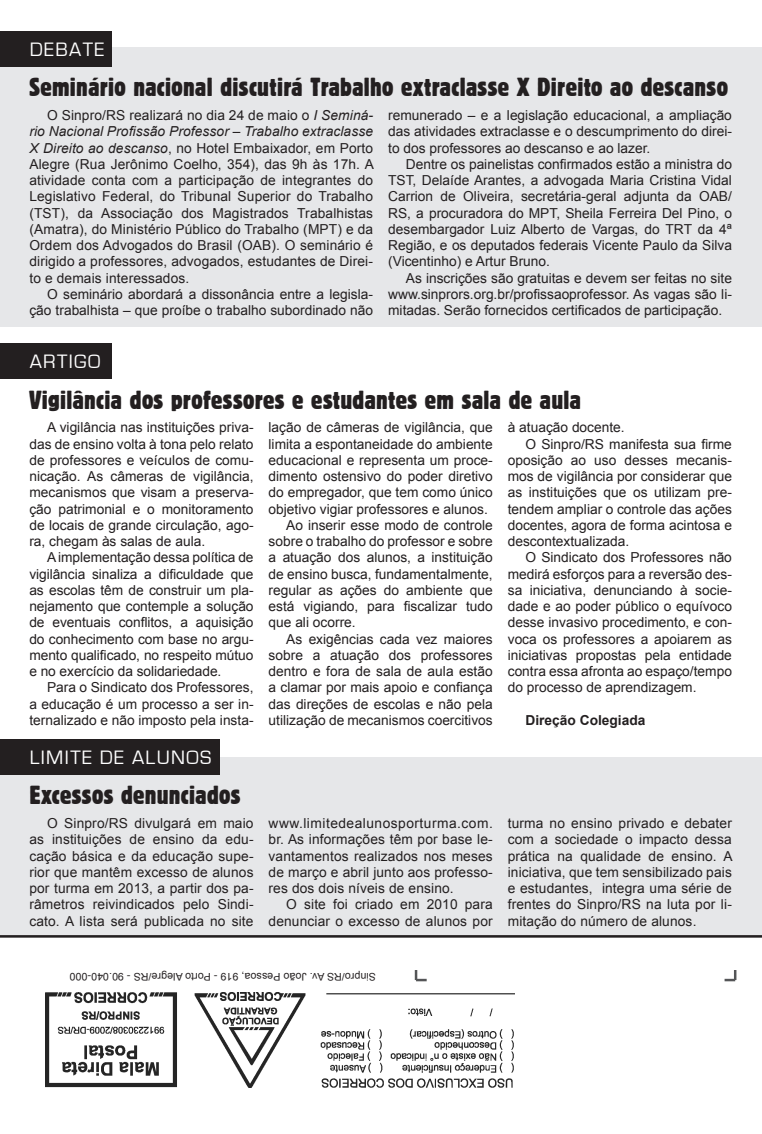
<style>
.page{position:relative;width:762px;height:1134px;background:#fff}
.page>*{position:absolute;margin:0;border:0;box-sizing:border-box;transform-origin:0 0}
.t1{font:condensed 27.25px "Block T";letter-spacing:.015em;color:#231f20}
.t2{font:20px "Eurostile";letter-spacing:.07em;color:#fff}
.t3{font:13.75px/16.2px "Arial";color:#231f20;text-align:justify}
.t4{font:700 13.75px "Arial";color:#231f20}
.t5{font:10.5px "Arial";letter-spacing:.01em;color:#231f20}
.s1{font-style:italic}
</style>
<div class="page">
<div style="left:0;top:757px;width:762px;height:178px;background:#e6e7e9"></div>
<div style="left:0;top:48px;width:762px;height:279px;background:#e6e7e9"></div>
<svg style="left:415px;top:970px;width:12px;height:11px"></svg>
<svg style="left:724px;top:970px;width:12px;height:11px"></svg>
<img style="left:46px;top:992px;width:469px;height:95px">
<hr style="left:0;top:935px;width:762px;height:3px;background:#231f20">
<div style="left:0;top:739px;width:220px;height:36px;background:#231f20"></div>
<div style="left:0;top:343px;width:111px;height:36px;background:#231f20"></div>
<div style="left:0;top:31px;width:111px;height:36px;background:#231f20"></div>
<h2 class="t2" style="left:30px;top:38px;width:76px">DEBATE</h2>
<h1 class="t1" style="left:29px;top:73px;width:700px">Seminário nacional discutirá Trabalho extraclasse X Direito ao descanso</h1>
<p class="t3" style="left:29px;top:107px;width:346px;text-indent:18px">O Sinpro/RS realizará no dia 24 de maio o <span class="s1">I Seminá&shy;rio Nacional Profissão Professor – Trabalho extraclasse X Direito ao descanso</span>, no Hotel Embaixador, em Porto Alegre (Rua Jerônimo Coelho, 354), das 9h às 17h. A atividade conta com a participação de integrantes do Legislativo Federal, do Tribunal Superior do Trabalho (TST), da Associação dos Magistrados Trabalhistas (Amatra), do Ministério Público do Trabalho (MPT) e da Ordem dos Advogados do Brasil (OAB). O seminário é dirigido a professores, advogados, estudantes de Direi&shy;to e demais interessados.</p>
<p class="t3" style="left:29px;top:286px;width:345px;text-align:right">O seminário abordará a dissonância entre a legisla&shy;ção trabalhista – que proíbe o trabalho subordinado não</p>
<p class="t3" style="left:388px;top:107px;width:345px">remunerado – e a legislação educacional, a ampliação das atividades extraclasse e o descumprimento do direi&shy;to dos professores ao descanso e ao lazer.</p>
<p class="t3" style="left:388px;top:156px;width:345px;text-indent:18px">Dentre os painelistas confirmados estão a ministra do TST, Delaíde Arantes, a advogada Maria Cristina Vidal Carrion de Oliveira, secretária-geral adjunta da OAB/ RS, a procuradora do MPT, Sheila Ferreira Del Pino, o desembargador Luiz Alberto de Vargas, do TRT da 4ª Região, e os deputados federais Vicente Paulo da Silva (Vicentinho) e Artur Bruno.</p>
<p class="t3" style="left:388px;top:270px;width:345px;text-indent:18px">As inscrições são gratuitas e devem ser feitas no site www.sinprors.org.br/profissaoprofessor. As vagas são li&shy;mitadas. Serão fornecidos certificados de participação.</p>
<h2 class="t2" style="left:30px;top:350px;width:72px">ARTIGO</h2>
<h1 class="t1" style="left:29px;top:385px;width:553px">Vigilância dos professores e estudantes em sala de aula</h1>
<p class="t3" style="left:29px;top:419px;width:226px;text-indent:18px">A vigilância nas instituições priva&shy;das de ensino volta à tona pelo relato de professores e veículos de comu&shy;nicação. As câmeras de vigilância, mecanismos que visam a preserva&shy;ção patrimonial e o monitoramento de locais de grande circulação, ago&shy;ra, chegam às salas de aula.</p>
<p class="t3" style="left:29px;top:549px;width:226px;text-indent:18px">A implementação dessa política de vigilância sinaliza a dificuldade que as escolas têm de construir um pla&shy;nejamento que contemple a solução de eventuais conflitos, a aquisição do conhecimento com base no argu&shy;mento qualificado, no respeito mútuo e no exercício da solidariedade.</p>
<p class="t3" style="left:29px;top:679px;width:226px;text-indent:18px">Para o Sindicato dos Professores, a educação é um processo a ser in&shy;ternalizado e não imposto pela insta-</p>
<h2 class="t2" style="left:30px;top:746px;width:183px">LIMITE DE ALUNOS</h2>
<h1 class="t1" style="left:29px;top:781px;width:213px">Excessos denunciados</h1>
<p class="t3" style="left:269px;top:419px;width:226px">lação de câmeras de vigilância, que</p>
<p class="t3" style="left:269px;top:436px;width:226px">limita a espontaneidade do ambiente</p>
<p class="t3" style="left:269px;top:452px;width:226px">educacional e representa um proce-</p>
<p class="t3" style="left:269px;top:468px;width:226px">dimento ostensivo do poder diretivo</p>
<p class="t3" style="left:269px;top:484px;width:226px">do empregador, que tem como único</p>
<p class="t3" style="left:269px;top:501px;width:221px">objetivo vigiar professores e alunos.</p>
<p class="t3" style="left:286px;top:517px;width:208px">Ao inserir esse modo de controle</p>
<p class="t3" style="left:269px;top:533px;width:226px">sobre o trabalho do professor e sobre</p>
<p class="t3" style="left:269px;top:549px;width:226px">a atuação dos alunos, a instituição</p>
<p class="t3" style="left:269px;top:566px;width:226px">de ensino busca, fundamentalmente,</p>
<p class="t3" style="left:269px;top:582px;width:226px">regular as ações do ambiente que</p>
<p class="t3" style="left:269px;top:598px;width:226px">está vigiando, para fiscalizar tudo</p>
<p class="t3" style="left:269px;top:614px;width:89px">que ali ocorre.</p>
<p class="t3" style="left:286px;top:631px;width:208px">As exigências cada vez maiores</p>
<p class="t3" style="left:269px;top:647px;width:226px">sobre a atuação dos professores</p>
<p class="t3" style="left:269px;top:663px;width:226px">dentro e fora de sala de aula estão</p>
<p class="t3" style="left:269px;top:679px;width:226px">a clamar por mais apoio e confiança</p>
<p class="t3" style="left:269px;top:696px;width:226px">das direções de escolas e não pela</p>
<p class="t3" style="left:269px;top:712px;width:226px">utilização de mecanismos coercitivos</p>
<p class="t3" style="left:29px;top:815px;width:226px;text-indent:18px">O Sinpro/RS divulgará em maio as instituições de ensino da edu&shy;cação básica e da educação supe&shy;rior que mantêm excesso de alunos por turma em 2013, a partir dos pa&shy;râmetros reivindicados pelo Sindi&shy;cato. A lista será publicada no site</p>
<p class="t3" style="left:269px;top:815px;width:226px">www.limitedealunosporturma.com. br. As informações têm por base le&shy;vantamentos realizados nos meses de março e abril junto aos professo&shy;res dos dois níveis de ensino.</p>
<p class="t3" style="left:269px;top:896px;width:226px;text-align:right">O site foi criado em 2010 para denunciar o excesso de alunos por</p>
<p class="t3" style="left:508px;top:419px;width:118px">à atuação docente.</p>
<p class="t3" style="left:525px;top:436px;width:208px">O Sinpro/RS manifesta sua firme</p>
<p class="t3" style="left:508px;top:452px;width:226px">oposição ao uso desses mecanis-</p>
<p class="t3" style="left:508px;top:468px;width:226px">mos de vigilância por considerar que</p>
<p class="t3" style="left:508px;top:484px;width:226px">as instituições que os utilizam pre-</p>
<p class="t3" style="left:508px;top:501px;width:226px">tendem ampliar o controle das ações</p>
<p class="t3" style="left:508px;top:517px;width:226px">docentes, agora de forma acintosa e</p>
<p class="t3" style="left:508px;top:533px;width:123px">descontextualizada.</p>
<p class="t3" style="left:525px;top:549px;width:208px">O Sindicato dos Professores não</p>
<p class="t3" style="left:508px;top:566px;width:226px">medirá esforços para a reversão des-</p>
<p class="t3" style="left:508px;top:582px;width:226px">sa iniciativa, denunciando à socie-</p>
<p class="t3" style="left:508px;top:598px;width:226px">dade e ao poder público o equívoco</p>
<p class="t3" style="left:508px;top:614px;width:226px">desse invasivo procedimento, e con-</p>
<p class="t3" style="left:508px;top:631px;width:226px">voca os professores a apoiarem as</p>
<p class="t3" style="left:508px;top:647px;width:226px">iniciativas propostas pela entidade</p>
<p class="t3" style="left:508px;top:663px;width:226px">contra essa afronta ao espaço/tempo</p>
<p class="t3" style="left:508px;top:679px;width:190px">do processo de aprendizagem.</p>
<p class="t4" style="left:525px;top:711px;width:121px">Direção Colegiada</p>
<p class="t3" style="left:508px;top:815px;width:226px">turma no ensino privado e debater com a sociedade o impacto dessa prática na qualidade de ensino. A iniciativa, que tem sensibilizado pais e estudantes, integra uma série de frentes do Sinpro/RS na luta por li&shy;mitação do número de alunos.</p>
<p class="t5" style="left:376px;top:983px;width:308px;rotate:-180deg">Sinpro/RS Av. João Pessoa, 919 - Porto Alegre/RS - 90.040-000</p>
</div>
